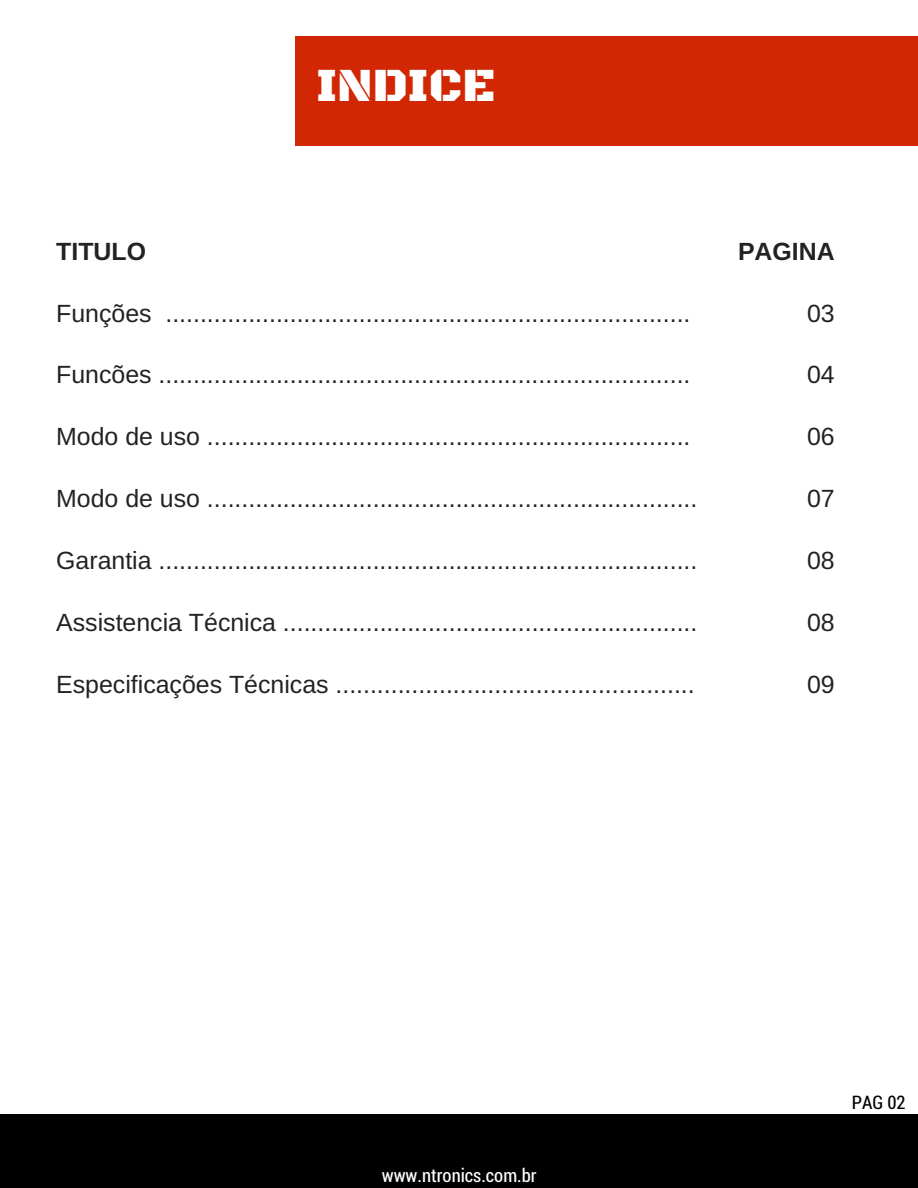
<style>
.page{position:relative;width:918px;height:1188px;background:#fff}
.page>*{position:absolute;margin:0;border:0;box-sizing:border-box;transform-origin:0 0}
.t1{font:48.15px "Black Ops One";color:#fff}
.t2{font:24.9px "Arimo";color:#222}
.t3{font:700 24.9px "Arimo";color:#222}
.t4{font:18.75px "Roboto Condensed";color:#fff}
.t5{font:18.75px "Roboto Condensed";color:#000}
</style>
<div class="page">
<div style="left:316px;top:58px;width:583px;height:68px;background:#d22704"></div>
<div style="left:295px;top:125px;width:23px;height:21px;background:#d22704"></div>
<div style="left:316px;top:125px;width:583px;height:21px;background:#d22704"></div>
<div style="left:898px;top:125px;width:20px;height:21px;background:#d22704"></div>
<div style="left:898px;top:36px;width:20px;height:23px;background:#d22704"></div>
<div style="left:316px;top:36px;width:583px;height:23px;background:#d22704"></div>
<div style="left:898px;top:58px;width:20px;height:68px;background:#d22704"></div>
<div style="left:295px;top:58px;width:23px;height:68px;background:#d22704"></div>
<div style="left:295px;top:36px;width:23px;height:23px;background:#d22704"></div>
<div style="left:0;top:1115px;width:918px;height:73px;background:#000"></div>
<h1 class="t1" style="left:316px;top:57px;width:181px">INDICE</h1>
<p class="t3" style="left:56px;top:237px;width:91px">TITULO</p>
<p class="t3" style="left:738px;top:237px;width:98px">PAGINA</p>
<p class="t2" style="left:56px;top:299px;width:636px">Funções ............................................................................</p>
<p class="t2" style="left:56px;top:361px;width:636px">Funcões .............................................................................</p>
<p class="t2" style="left:807px;top:299px;width:29px">03</p>
<p class="t2" style="left:807px;top:361px;width:29px">04</p>
<p class="t2" style="left:56px;top:423px;width:636px">Modo de uso ......................................................................</p>
<p class="t2" style="left:807px;top:423px;width:29px">06</p>
<p class="t2" style="left:56px;top:485px;width:643px">Modo de uso .......................................................................</p>
<p class="t2" style="left:807px;top:485px;width:29px">07</p>
<p class="t2" style="left:56px;top:547px;width:643px">Garantia ..............................................................................</p>
<p class="t2" style="left:807px;top:547px;width:29px">08</p>
<p class="t2" style="left:56px;top:608px;width:643px">Assistencia Técnica ............................................................</p>
<p class="t2" style="left:807px;top:608px;width:29px">08</p>
<p class="t2" style="left:56px;top:670px;width:640px">Especificações Técnicas ....................................................</p>
<p class="t2" style="left:807px;top:670px;width:29px">09</p>
<p class="t4" style="left:382px;top:1163px;width:156px">www.ntronics.com.br</p>
<p class="t5" style="left:852px;top:1090px;width:55px">PAG 02</p>
</div>
